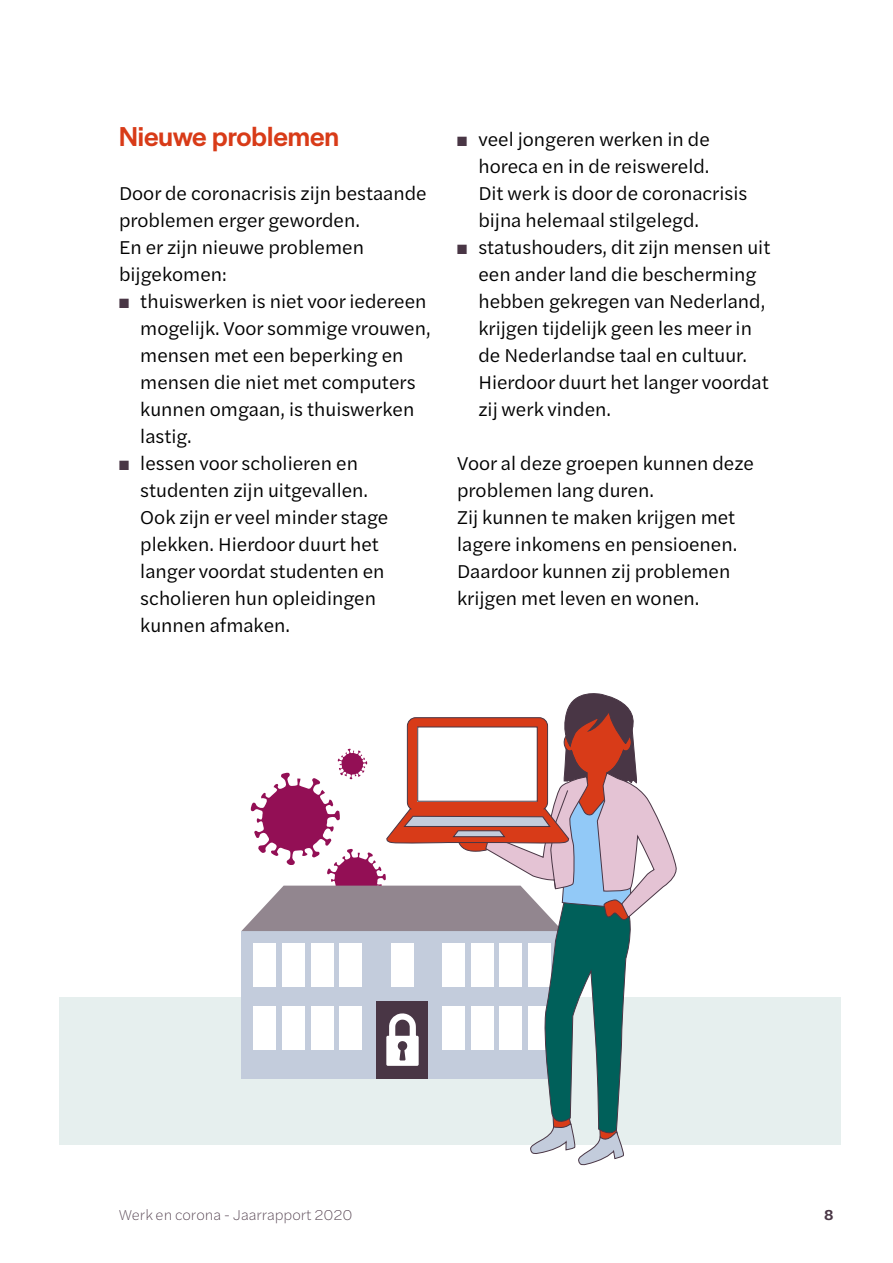
<style>
.page{position:relative;width:893px;height:1263px;background:#fff}
.page>*{position:absolute;margin:0;border:0;box-sizing:border-box;transform-origin:0 0}
.H1_-_Paragraafkop_gr{font:500 28.5px "Halyard Display";color:#d83b18}
.P_-_Opsomming_groot{font:19.5px/27px "Halyard Text";color:#000}
.P_-_Broodtekst_groot{font:19.5px/27px "Halyard Text";color:#000}
.t1{font:200 15px "Halyard Text";color:#493645}
.t2{font:600 15px "Halyard Text";color:#493645}
.s1{color:#493645}
</style>
<div class="page">
<div style="left:60px;top:997px;width:780px;height:147px;background:#e6efee"></div>
<svg style="left:241px;top:693px;width:436px;height:472px"></svg>
<h1 class="H1_-_Paragraafkop_gr" style="left:119px;top:116px;width:222px">Nieuwe problemen</h1>
<p class="P_-_Broodtekst_groot" style="left:119px;top:179px;width:309px">Door de coronacrisis zijn bestaande problemen erger geworden.</p>
<p class="P_-_Broodtekst_groot" style="left:119px;top:233px;width:246px">En er zijn nieuwe problemen bijgekomen:</p>
<p class="P_-_Opsomming_groot" style="left:140px;top:287px;width:292px;text-indent:-21px"><span class="s1">■</span> thuiswerken is niet voor iedereen mogelijk. Voor sommige vrouwen, mensen met een beperking en mensen die niet met computers kunnen omgaan, is thuiswerken lastig.</p>
<p class="P_-_Opsomming_groot" style="left:140px;top:449px;width:250px;text-indent:-21px"><span class="s1">■</span> lessen voor scholieren en studenten zijn uitgevallen.<br>Ook zijn er veel minder stage plekken. Hierdoor duurt het langer voordat studenten en scholieren hun opleidingen kunnen afmaken.</p>
<p class="P_-_Opsomming_groot" style="left:478px;top:125px;width:271px;text-indent:-21px"><span class="s1">■</span> veel jongeren werken in de horeca en in de reiswereld.<br>Dit werk is door de coronacrisis bijna helemaal stilgelegd.</p>
<p class="P_-_Opsomming_groot" style="left:478px;top:233px;width:294px;text-indent:-21px"><span class="s1">■</span> statushouders, dit zijn mensen uit een ander land die bescherming hebben gekregen van Nederland, krijgen tijdelijk geen les meer in de Nederlandse taal en cultuur.<br>Hierdoor duurt het langer voordat zij werk vinden.</p>
<p class="P_-_Broodtekst_groot" style="left:457px;top:449px;width:298px">Voor al deze groepen kunnen deze problemen lang duren.</p>
<p class="P_-_Broodtekst_groot" style="left:457px;top:503px;width:282px">Zij kunnen te maken krijgen met lagere inkomens en pensioenen.</p>
<p class="P_-_Broodtekst_groot" style="left:457px;top:557px;width:275px">Daardoor kunnen zij problemen krijgen met leven en wonen.</p>
<p class="t1" style="left:119px;top:1204px;width:235px">Werk en corona - Jaarrapport 2020</p>
<p class="t2" style="left:824px;top:1203px;width:11px">8</p>
</div>
